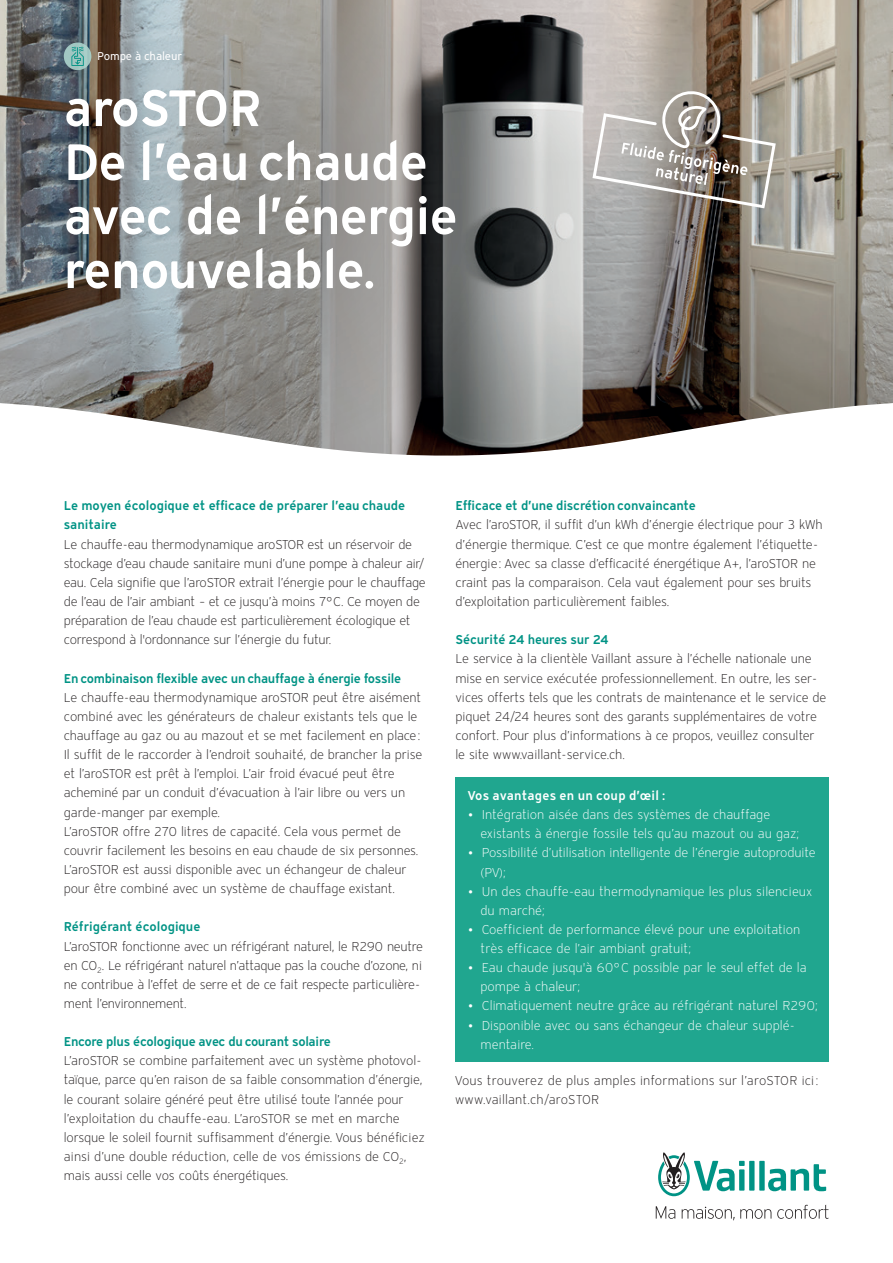
<style>
.page{position:relative;width:893px;height:1263px;background:#fff}
.page>*{position:absolute;margin:0;border:0;box-sizing:border-box;transform-origin:0 0}
.t1{font:600 51px/54px "Vaillant 16";letter-spacing:-.01em;color:#fff}
.t2{font:300 12.75px/19.2px "Vaillant 16";letter-spacing:-.015em;color:#231f20}
.t3{font:300 12.75px/19.2px "Vaillant 16";letter-spacing:-.005em;color:#fff}
.t4{font:600 12.75px "Vaillant 16";letter-spacing:-.02em;color:#009385}
.t5{font:600 12.75px/19.2px "Vaillant 16";color:#009385}
.t6{font:300 12.75px/19.2px "Vaillant 16";letter-spacing:.01em;color:#231f20}
.t7{font:300 12.75px "Vaillant 12";color:#231f20}
.t8{font:600 12.75px "Vaillant 16";letter-spacing:.01em;color:#fff}
.t9{font:11.25px "Vaillant 16";letter-spacing:-.015em;color:#fff}
.s1{font-family:"Vaillant 16"}
.s2{font-family:"Vaillant 12"}
</style>
<div class="page">
<img style="left:515px;top:0;width:378px;height:402px">
<svg style="left:0;top:0;width:515px;height:402px;background:#7f807e"></svg>
<svg style="left:0;top:402px;width:893px;height:54px"></svg>
<div style="left:455px;top:777px;width:373px;height:284px;background:#20a68f"></div>
<div style="left:64px;top:43px;width:27px;height:27px;background:#a1c7c2;border-radius:50%"></div>
<svg style="left:71px;top:46px;width:13px;height:20px"></svg>
<svg style="left:768px;top:1164px;width:58px;height:27px"></svg>
<div style="left:759px;top:1161px;width:6px;height:29px;background:#009385"></div>
<div style="left:749px;top:1161px;width:5px;height:29px;background:#009385"></div>
<svg style="left:658px;top:1152px;width:87px;height:44px"></svg>
<svg style="left:656px;top:1206px;width:19px;height:13px"></svg>
<svg style="left:682px;top:1207px;width:89px;height:13px"></svg>
<svg style="left:777px;top:1205px;width:51px;height:14px"></svg>
<svg style="left:592px;top:90px;width:184px;height:118px;background:#a29c95"></svg>
<p class="t9" style="left:97px;top:49px;width:86px">Pompe à chaleur</p>
<h1 class="t1" style="left:64px;top:80px;width:396px">aroSTOR<br>De l’eau chaude avec de l’énergie renouvelable.</h1>
<p class="t5" style="left:64px;top:496px;width:343px">Le moyen écologique et efficace de préparer l’eau chaude sanitaire</p>
<p class="t2" style="left:64px;top:534px;width:364px">Le chauffe-eau thermodynamique aroSTOR est un réservoir de stockage d’eau chaude sanitaire muni d’une pompe à chaleur air/ eau. Cela signifie que l’aroSTOR extrait l’énergie pour le chauffage de l’eau de l’air ambiant – et ce jusqu’à moins 7°C. Ce moyen de préparation de l’eau chaude est particulièrement écologique et correspond à l'ordonnance sur l’énergie du futur.</p>
<p class="t4" style="left:64px;top:669px;width:339px">En combinaison flexible avec un chauffage à énergie fossile</p>
<p class="t2" style="left:64px;top:687px;width:360px">Le chauffe-eau thermodynamique aroSTOR peut être aisément combiné avec les générateurs de chaleur existants tels que le chauffage au gaz ou au mazout et se met facilement en place:<br>Il suffit de le raccorder à l’endroit souhaité, de brancher la prise et l’aroSTOR est prêt à l’emploi. L’air froid évacué peut être acheminé par un conduit d’évacuation à l’air libre ou vers un garde-manger par exemple.<br>L’aroSTOR offre 270 litres de capacité. Cela vous permet de couvrir facilement les besoins en eau chaude de six personnes.<br>L’aroSTOR est aussi disponible avec un échangeur de chaleur pour être combiné avec un système de chauffage existant.</p>
<p class="t5" style="left:64px;top:917px;width:138px">Réfrigérant écologique</p>
<p class="t2" style="left:64px;top:936px;width:361px">L’aroSTOR fonctionne avec un réfrigérant naturel, le R290 neutre en CO<sub>2</sub>. Le réfrigérant naturel n’attaque pas la couche d’ozone, ni ne contribue à l’effet de serre et de ce fait respecte particulière&shy;ment l’environnement.</p>
<p class="t4" style="left:64px;top:1033px;width:268px">Encore plus écologique avec du courant solaire</p>
<p class="t2" style="left:64px;top:1051px;width:363px">L’aroSTOR se combine parfaitement avec un système photovol&shy;taïque, parce qu’en raison de sa faible consommation d’énergie, le courant solaire généré peut être utilisé toute l’année pour l’exploitation du chauffe-eau. L’aroSTOR se met en marche lorsque le soleil fournit suffisamment d’énergie. Vous bénéficiez ainsi d’une double réduction, celle de vos émissions de CO<sub>2</sub>, mais aussi celle vos coûts énergétiques.</p>
<p class="t4" style="left:455px;top:497px;width:242px">Efficace et d’une discrétion convaincante</p>
<p class="t2" style="left:455px;top:515px;width:369px">Avec l’aroSTOR, il suffit d’un kWh d’énergie électrique pour 3 kWh d’énergie thermique. C’est ce que montre également l’étiquette&shy;énergie: Avec sa classe d’efficacité énergétique A+, l’aroSTOR ne craint pas la comparaison. Cela vaut également pour ses bruits d’exploitation particulièrement faibles.</p>
<p class="t4" style="left:455px;top:631px;width:155px">Sécurité 24 heures sur 24</p>
<p class="t2" style="left:455px;top:649px;width:373px">Le service à la clientèle Vaillant assure à l’échelle nationale une mise en service exécutée professionnellement. En outre, les ser&shy;vices offerts tels que les contrats de maintenance et le service de piquet 24/24 heures sont des garants supplémentaires de votre confort. Pour plus d’informations à ce propos, veuillez consulter</p>
<p class="t7" style="left:455px;top:746px;width:171px"><span class="s1">le site</span> www.vaillant-service.ch.</p>
<p class="t8" style="left:468px;top:787px;width:199px">Vos avantages en un coup d’œil :</p>
<p class="t3" style="left:480px;top:805px;width:320px;text-indent:-13px">• Intégration aisée dans des systèmes de chauffage existants à énergie fossile tels qu’au mazout ou au gaz;</p>
<p class="t3" style="left:480px;top:843px;width:337px;text-indent:-13px">• Possibilité d’utilisation intelligente de l’énergie autoproduite (PV);</p>
<p class="t3" style="left:480px;top:881px;width:333px;text-indent:-13px">• Un des chauffe-eau thermodynamique les plus silencieux du marché;</p>
<p class="t3" style="left:480px;top:920px;width:321px;text-indent:-13px">• Coefficient de performance élevé pour une exploitation très efficace de l’air ambiant gratuit;</p>
<p class="t3" style="left:480px;top:958px;width:328px;text-indent:-13px">• Eau chaude jusqu'à 60°C possible par le seul effet de la pompe à chaleur;</p>
<p class="t3" style="left:468px;top:996px;width:352px">• Climatiquement neutre grâce au réfrigérant naturel R290;</p>
<p class="t3" style="left:480px;top:1015px;width:316px;text-indent:-13px">• Disponible avec ou sans échangeur de chaleur supplé&shy;mentaire.</p>
<p class="t6" style="left:455px;top:1071px;width:365px">Vous trouverez de plus amples informations sur l’aroSTOR ici : <span class="s2">www.vailla</span>nt.ch/aroSTOR</p>
</div>
